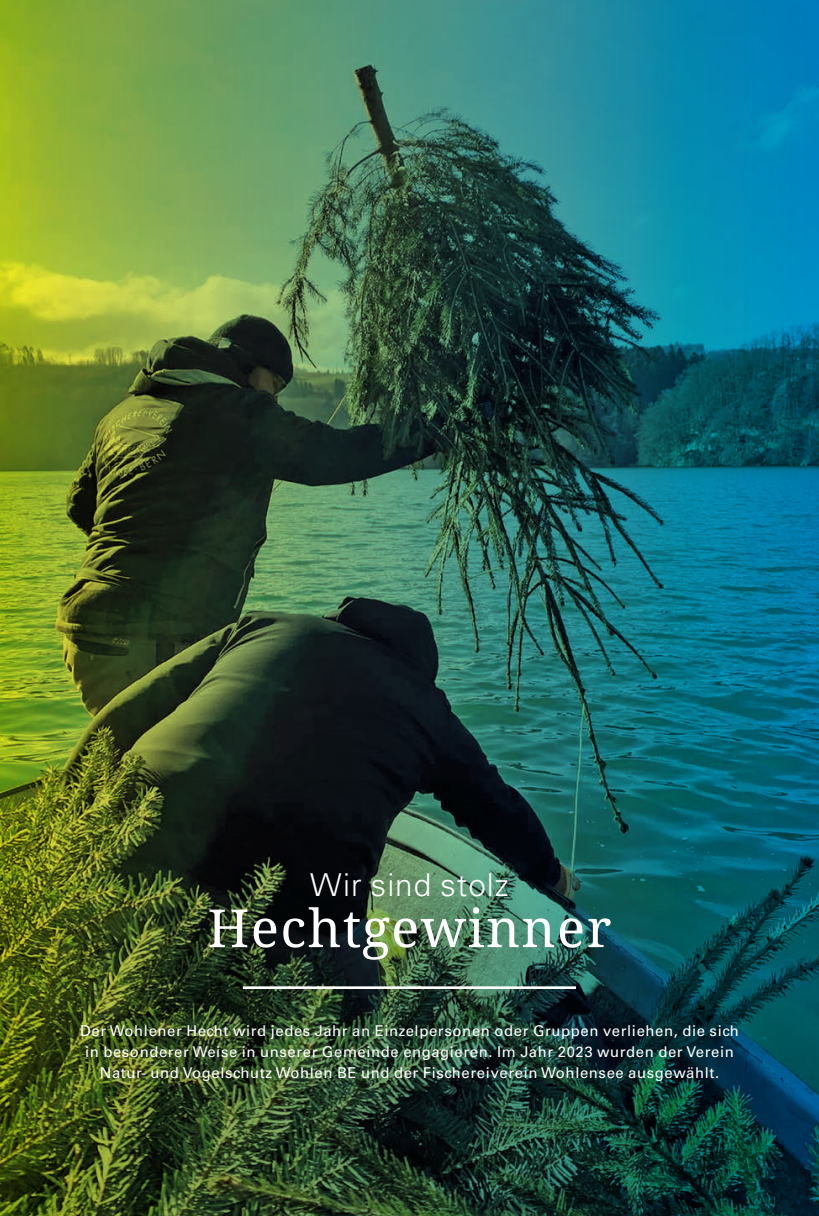
<style>
.page{position:relative;width:819px;height:1216px;background:#fff}
.page>*{position:absolute;margin:0;border:0;box-sizing:border-box;transform-origin:0 0}
.t1{font:52.5px "Droid Serif";letter-spacing:.03em;color:#fff}
.t2{font:300 31.5px "Univers LT Pro 45";letter-spacing:.03em;color:#fff}
.t3{font:14.88px/21px "Univers LT Pro 55 Roman";letter-spacing:.04em;color:#fff;text-align:center}
</style>
<div class="page">
<img style="left:0;top:0;width:819px;height:763px">
<img style="left:0;top:763px;width:819px;height:452px">
<div style="left:243px;top:986px;width:332px;height:2px;border:1px solid #fff"></div>
<h2 class="t2" style="left:310px;top:864px;width:200px">Wir sind stolz</h2>
<h1 class="t1" style="left:207px;top:895px;width:405px">Hechtgewinner</h1>
<p class="t3" style="left:80px;top:1019px;width:660px">Der Wohlener Hecht wird jedes Jahr an Einzelpersonen oder Gruppen verliehen, die sich in besonderer Weise in unserer Gemeinde engagieren. Im Jahr 2023 wurden der Verein<br>Natur- und Vogelschutz Wohlen BE und der Fischereiverein Wohlensee ausgewählt.</p>
</div>
